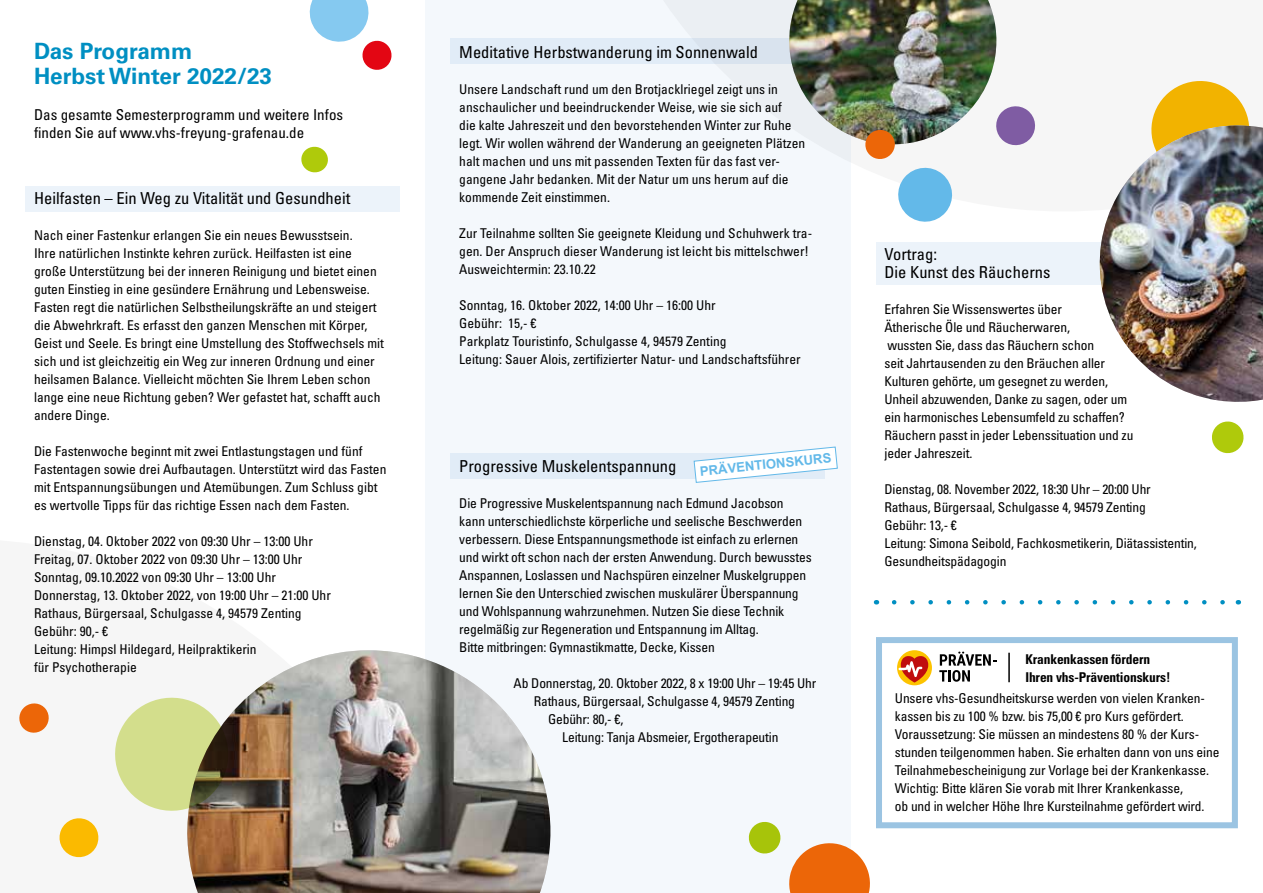
<style>
.page{position:relative;width:1263px;height:893px;background:#fff}
.page>*{position:absolute;margin:0;border:0;box-sizing:border-box;transform-origin:0 0}
.t1{font:700 22.5px/25.5px "Univers LT Pro 65";color:#008fc2}
.t2{font:condensed 16.5px/18px "Univers LT Pro";color:#000}
.t3{font:condensed 15px/18px "Univers LT Pro";color:#000}
.t4{font:condensed 13.5px/18px "Univers LT Pro";color:#000}
.t5{font:700 condensed 13.5px/18px "Univers LT Pro";letter-spacing:-.01em;color:#000}
.t6{font:700 13.05px "Arial";color:#63b9e9}
</style>
<div class="page">
<svg style="left:1153px;top:81px;width:95px;height:35px"></svg>
<div style="left:425px;top:0;width:425px;height:893px;background:#f4f8fc"></div>
<img style="left:187px;top:650px;width:364px;height:243px">
<svg style="left:115px;top:690px;width:121px;height:129px"></svg>
<svg style="left:19px;top:703px;width:30px;height:30px"></svg>
<svg style="left:59px;top:818px;width:40px;height:40px"></svg>
<img style="left:789px;top:0;width:247px;height:225px">
<svg style="left:894px;top:600px;width:331px;height:4px"></svg>
<svg style="left:301px;top:146px;width:27px;height:27px"></svg>
<svg style="left:309px;top:0;width:83px;height:70px"></svg>
<div style="left:26px;top:186px;width:374px;height:26px;background:#ecf3fa"></div>
<svg style="left:451px;top:38px;width:374px;height:26px;background:#d7e1ea"></svg>
<div style="left:451px;top:453px;width:374px;height:26px;background:#e1ecf7"></div>
<div style="left:876px;top:242px;width:374px;height:43px;background:#ecf3fa"></div>
<svg style="left:1151px;top:116px;width:98px;height:9px"></svg>
<img style="left:1099px;top:125px;width:164px;height:277px">
<svg style="left:1212px;top:421px;width:32px;height:33px"></svg>
<svg style="left:748px;top:821px;width:122px;height:72px"></svg>
<div style="left:876px;top:637px;width:362px;height:191px;background:#fff;border:6px solid #9bc4e2"></div>
<svg style="left:939px;top:652px;width:57px;height:30px"></svg>
<svg style="left:897px;top:650px;width:35px;height:35px"></svg>
<svg style="left:898px;top:656px;width:30px;height:26px"></svg>
<hr style="left:1008px;top:653px;width:2px;height:29px;background:#000">
<svg style="left:693px;top:446px;width:145px;height:37px"></svg>
<h1 class="t1" style="left:34px;top:37px;width:240px">Das Programm<br>Herbst Winter 2022/23</h1>
<p class="t3" style="left:34px;top:106px;width:311px">Das gesamte Semesterprogramm und weitere Infos finden Sie auf www.vhs-freyung-grafenau.de</p>
<p class="t2" style="left:34px;top:189px;width:318px">Heilfasten – Ein Weg zu Vitalität und Gesundheit</p>
<p class="t4" style="left:34px;top:226px;width:351px">Nach einer Fastenkur erlangen Sie ein neues Bewusstsein.<br>Ihre natürlichen Instinkte kehren zurück. Heilfasten ist eine große Unterstützung bei der inneren Reinigung und bietet einen guten Einstieg in eine gesündere Ernährung und Lebensweise.<br>Fasten regt die natürlichen Selbstheilungskräfte an und steigert die Abwehrkraft. Es erfasst den ganzen Menschen mit Körper, Geist und Seele. Es bringt eine Umstellung des Stoffwechsels mit sich und ist gleichzeitig ein Weg zur inneren Ordnung und einer heilsamen Balance. Vielleicht möchten Sie Ihrem Leben schon lange eine neue Richtung geben? Wer gefastet hat, schafft auch andere Dinge.</p>
<p class="t4" style="left:34px;top:442px;width:354px">Die Fastenwoche beginnt mit zwei Entlastungstagen und fünf Fastentagen sowie drei Aufbautagen. Unterstützt wird das Fasten mit Entspannungsübungen und Atemübungen. Zum Schluss gibt es wertvolle Tipps für das richtige Essen nach dem Fasten.</p>
<p class="t4" style="left:34px;top:532px;width:298px">Dienstag, 04. Oktober 2022 von 09:30 Uhr – 13:00 Uhr Freitag, 07. Oktober 2022 von 09:30 Uhr – 13:00 Uhr Sonntag, 09.10.2022 von 09:30 Uhr – 13:00 Uhr Donnerstag, 13. Oktober 2022, von 19:00 Uhr – 21:00 Uhr Rathaus, Bürgersaal, Schulgasse 4, 94579 Zenting Gebühr: 90,- €<br>Leitung: Himpsl Hildegard, Heilpraktikerin<br>für Psychotherapie</p>
<p class="t2" style="left:459px;top:42px;width:300px">Meditative Herbstwanderung im Sonnenwald</p>
<p class="t4" style="left:459px;top:79px;width:348px">Unsere Landschaft rund um den Brotjacklriegel zeigt uns in anschaulicher und beeindruckender Weise, wie sie sich auf<br>die kalte Jahreszeit und den bevorstehenden Winter zur Ruhe legt. Wir wollen während der Wanderung an geeigneten Plätzen halt machen und uns mit passenden Texten für das fast ver&shy;gangene Jahr bedanken. Mit der Natur um uns herum auf die kommende Zeit einstimmen.</p>
<p class="t4" style="left:459px;top:223px;width:354px">Zur Teilnahme sollten Sie geeignete Kleidung und Schuhwerk tra&shy;gen. Der Anspruch dieser Wanderung ist leicht bis mittelschwer!<br>Ausweichtermin: 23.10.22</p>
<p class="t4" style="left:459px;top:295px;width:343px">Sonntag, 16. Oktober 2022, 14:00 Uhr – 16:00 Uhr<br>Gebühr: 15,- €<br>Parkplatz Touristinfo, Schulgasse 4, 94579 Zenting<br>Leitung: Sauer Alois, zertifizierter Natur- und Landschaftsführer</p>
<p class="t6" style="left:699px;top:463px;width:133px;rotate:-6deg">PRÄVENTIONSKURS</p>
<p class="t2" style="left:459px;top:456px;width:219px">Progressive Muskelentspannung</p>
<p class="t4" style="left:459px;top:493px;width:354px">Die Progressive Muskelentspannung nach Edmund Jacobson kann unterschiedlichste körperliche und seelische Beschwerden verbessern. Diese Entspannungsmethode ist einfach zu erlernen und wirkt oft schon nach der ersten Anwendung. Durch bewusstes Anspannen, Loslassen und Nachspüren einzelner Muskelgruppen lernen Sie den Unterschied zwischen muskulärer Überspannung und Wohlspannung wahrzunehmen. Nutzen Sie diese Technik regelmäßig zur Regeneration und Entspannung im Alltag.<br>Bitte mitbringen: Gymnastikmatte, Decke, Kissen</p>
<p class="t4" style="left:514px;top:673px;width:304px">Ab Donnerstag, 20. Oktober 2022, 8 x 19:00 Uhr – 19:45 Uhr</p>
<p class="t4" style="left:534px;top:691px;width:263px">Rathaus, Bürgersaal, Schulgasse 4, 94579 Zenting</p>
<p class="t4" style="left:548px;top:709px;width:77px">Gebühr: 80,- €,</p>
<p class="t4" style="left:562px;top:727px;width:218px">Leitung: Tanja Absmeier, Ergotherapeutin</p>
<p class="t2" style="left:884px;top:245px;width:167px">Vortrag:<br>Die Kunst des Räucherns</p>
<p class="t4" style="left:884px;top:300px;width:250px">Erfahren Sie Wissenswertes über<br>Ätherische Öle und Räucherwaren,<br>wussten Sie, dass das Räuchern schon<br>seit Jahrtausenden zu den Bräuchen aller Kulturen gehörte, um gesegnet zu werden, Unheil abzuwenden, Danke zu sagen, oder um ein harmonisches Lebensumfeld zu schaffen?<br>Räuchern passt in jeder Lebenssituation und zu jeder Jahreszeit.</p>
<p class="t4" style="left:884px;top:480px;width:314px">Dienstag, 08. November 2022, 18:30 Uhr – 20:00 Uhr Rathaus, Bürgersaal, Schulgasse 4, 94579 Zenting<br>Gebühr: 13,- €<br>Leitung: Simona Seibold, Fachkosmetikerin, Diätassistentin, Gesundheitspädagogin</p>
<p class="t5" style="left:1025px;top:649px;width:147px">Krankenkassen fördern<br>Ihren vhs-Präventionskurs!</p>
<p class="t4" style="left:895px;top:688px;width:326px">Unsere vhs-Gesundheitskurse werden von vielen Kranken&shy;kassen bis zu 100 % bzw. bis 75,00 € pro Kurs gefördert.<br>Voraussetzung: Sie müssen an mindestens 80 % der Kurs&shy;stunden teilgenommen haben. Sie erhalten dann von uns eine Teilnahmebescheinigung zur Vorlage bei der Krankenkasse.<br>Wichtig: Bitte klären Sie vorab mit Ihrer Krankenkasse,<br>ob und in welcher Höhe Ihre Kursteilnahme gefördert wird.</p>
</div>
